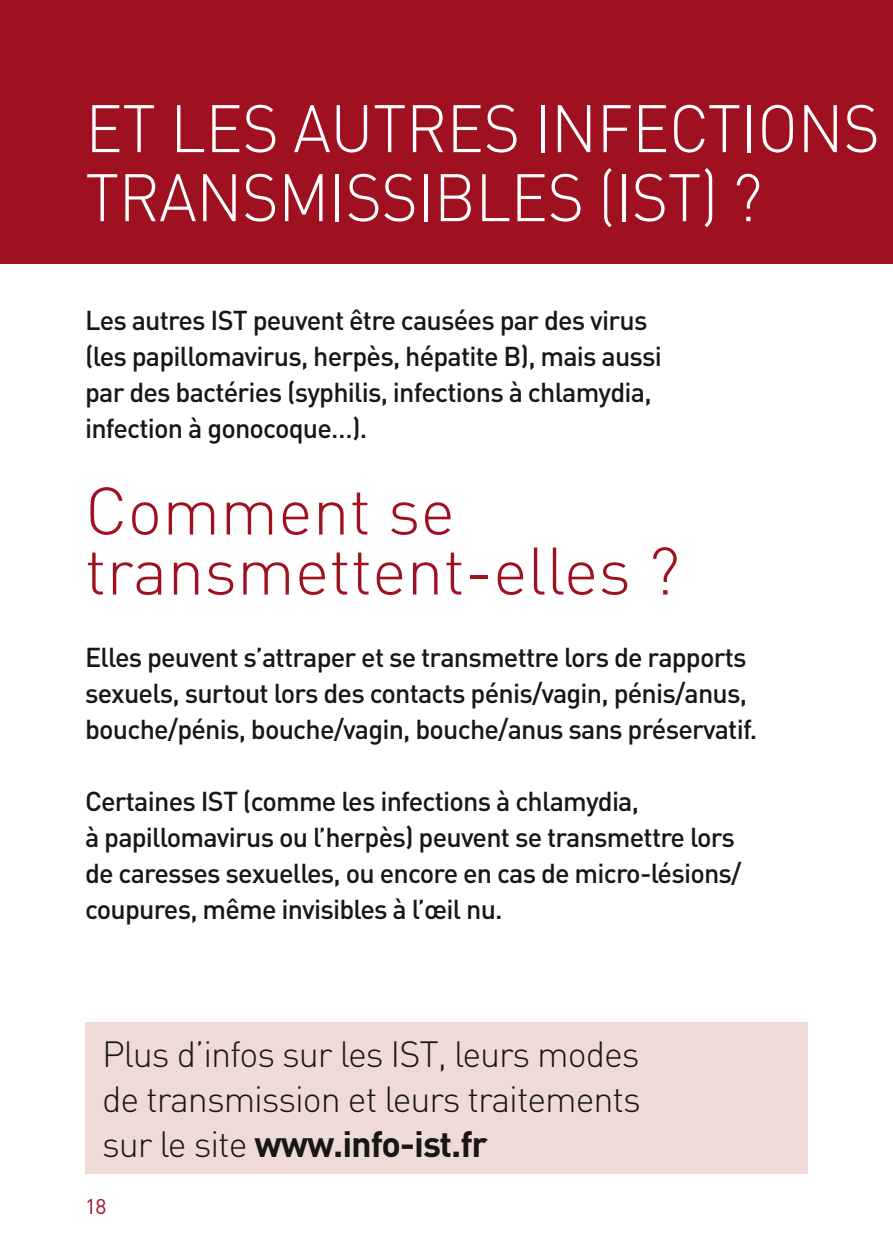
<style>
.page{position:relative;width:893px;height:1259px;background:#fff}
.page>*{position:absolute;margin:0;border:0;box-sizing:border-box;transform-origin:0 0}
.T1{font:300 66px/69px "DIN Pro";letter-spacing:-.01em;color:#fff;scale:.95 1}
.t1{font:300 66px/60px "DIN Pro";color:#9f1120}
.t2{font:300 36px/45px "DIN Pro";letter-spacing:-.03em;color:#181716;text-align:justify}
.t3{font:500 27px/36px "DIN Pro";letter-spacing:-.03em;color:#181716}
.t4{font:21px "DIN Pro";color:#9f1120}
.s1{font-weight:700}
</style>
<div class="page">
<div style="left:0;top:0;width:893px;height:264px;background:#9f1120"></div>
<div style="left:85px;top:1022px;width:723px;height:152px;background:#efdbd5"></div>
<p class="T1" style="left:85px;top:91px;width:838px">ET LES AUTRES INFECTIONS<br>TRANSMISSIBLES (IST) ?</p>
<p class="t3" style="left:85px;top:302px;width:578px">Les autres IST peuvent être causées par des virus (les papillomavirus, herpès, hépatite B), mais aussi par des bactéries (syphilis, infections à chlamydia, infection à gonocoque…).</p>
<p class="t1" style="left:85px;top:478px;width:596px">Comment se transmettent-elles ?</p>
<p class="t3" style="left:85px;top:638px;width:674px">Elles peuvent s’attraper et se transmettre lors de rapports sexuels, surtout lors des contacts pénis/vagin, pénis/anus, bouche/pénis, bouche/vagin, bouche/anus sans préservatif.</p>
<p class="t3" style="left:85px;top:782px;width:658px">Certaines IST (comme les infections à chlamydia,<br>à papillomavirus ou l’herpès) peuvent se transmettre lors de caresses sexuelles, ou encore en cas de micro-lésions/ coupures, même invisibles à l’œil nu.</p>
<p class="t2" style="left:102px;top:1030px;width:540px">Plus d’infos sur les IST, leurs modes de transmission et leurs traitements sur le site <span class="s1">www.info-ist.fr</span></p>
<p class="t4" style="left:85px;top:1192px;width:23px">18</p>
</div>
